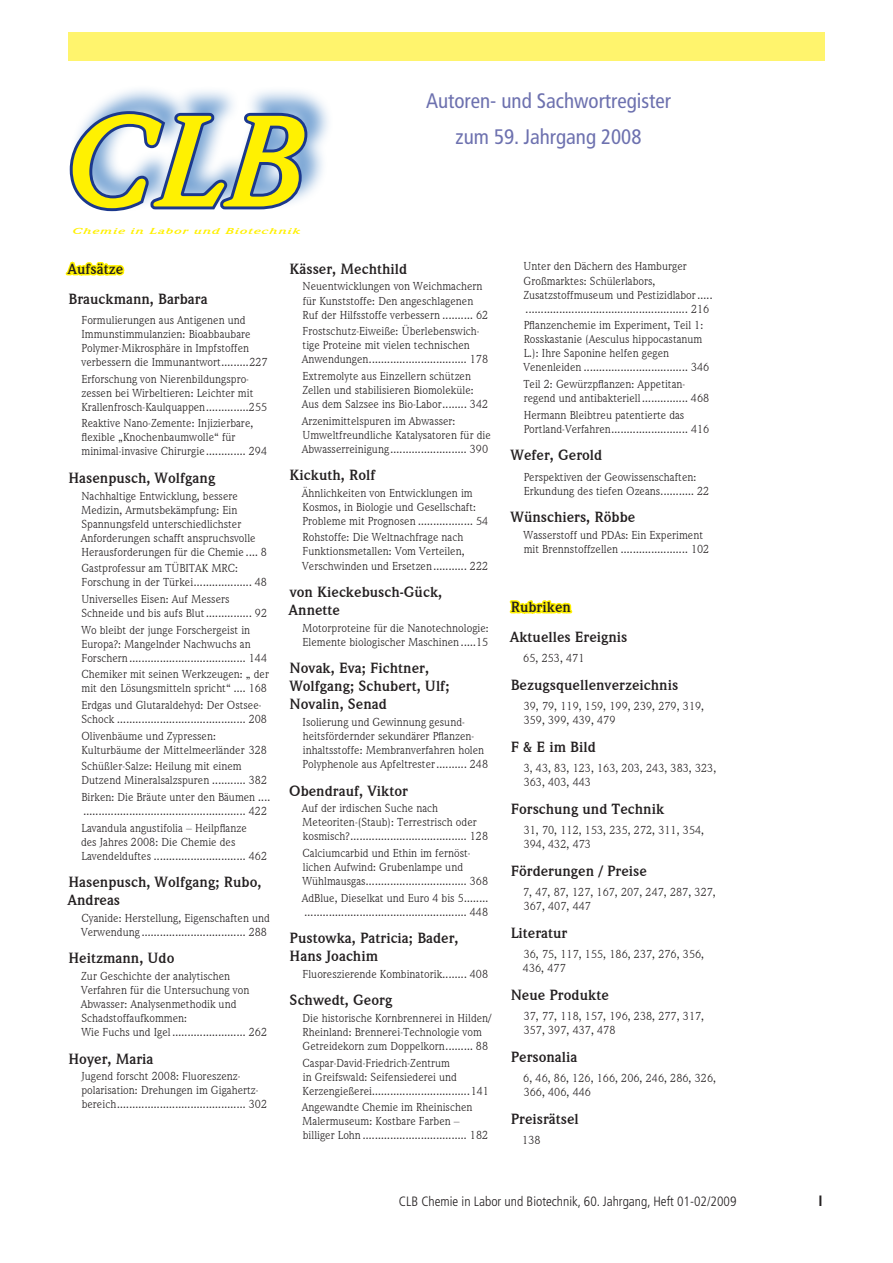
<style>
.page{position:relative;width:893px;height:1263px;background:#fff}
.page>*{position:absolute;margin:0;border:0;box-sizing:border-box;transform-origin:0 0}
.t1{font:italic 700 132.3px "Weidemann IT Cby BT";color:#fff101}
.t2{font:condensed 21px/36px "Frutiger";color:#6d71af;text-align:center}
.t3{font:700 15px/18px "Weidemann IT Cby BT";color:#231f20}
.t4{font:700 condensed 15px "Frutiger";color:#231f20}
.t5{font:300 condensed 13.5px "Frutiger";color:#231f20}
.t6{font:11.7px/14.1px "Weidemann IT Cby BT";color:#231f20}
.t7{font:italic 700 8.85px "Weidemann IT Cby BT";letter-spacing:.05em;color:#fff101;scale:1.65 1}
</style>
<div class="page">
<div style="left:68px;top:84px;width:477px;height:218px;background:#4d87c6;opacity:.75"></div>
<svg style="left:68px;top:108px;width:243px;height:107px"></svg>
<div style="left:68px;top:219px;width:258px;height:24px;background:#fff"></div>
<div style="left:383px;top:79px;width:331px;height:87px;background:#fff"></div>
<div style="left:68px;top:32px;width:757px;height:29px;background:#fff46d"></div>
<svg style="left:65px;top:255px;width:62px;height:47px"></svg>
<svg style="left:509px;top:600px;width:64px;height:14px"></svg>
<h1 class="t1" style="left:68px;top:79px;width:242px">CLB</h1>
<p class="t7" style="left:73px;top:225px;width:140px">Chemie in Labor und Biotechnik</p>
<h2 class="t2" style="left:426px;top:83px;width:246px">Autoren- und Sachwortregister zum 59. Jahrgang 2008</h2>
<p class="t3" style="left:68px;top:254px;width:142px;line-height:29.7px">Aufsätze<br>Brauckmann, Barbara</p>
<p class="t6" style="left:82px;top:313px;width:188px">Formulierungen aus Antigenen und Immunstimmulanzien: Bioabbaubare Polymer-Mikrosphäre in Impfstoffen verbessern die Immunantwort.........227</p>
<p class="t6" style="left:81px;top:371px;width:187px">Erforschung von Nierenbildungspro&shy;zessen bei Wirbeltieren: Leichter mit<br>Krallenfrosch-Kaulquappen..............255</p>
<p class="t6" style="left:81px;top:416px;width:187px">Reaktive Nano-Zemente: Injizierbare, flexible „Knochenbaumwolle“ für minimal-invasive Chirurgie............. 294</p>
<p class="t3" style="left:68px;top:469px;width:148px">Hasenpusch, Wolfgang</p>
<p class="t6" style="left:81px;top:488px;width:188px">Nachhaltige Entwicklung, bessere Medizin, Armutsbekämpfung: Ein Spannungsfeld unterschiedlichster Anforderungen schafft anspruchsvolle Herausforderungen für die Chemie .... 8</p>
<p class="t6" style="left:81px;top:561px;width:187px">Gastprofessur am TÜBITAK MRC:<br>Forschung in der Türkei................... 48</p>
<p class="t6" style="left:81px;top:592px;width:187px">Universelles Eisen: Auf Messers<br>Schneide und bis aufs Blut............... 92</p>
<p class="t6" style="left:81px;top:622px;width:187px">Wo bleibt der junge Forschergeist in<br>Europa?: Mangelnder Nachwuchs an<br>Forschern...................................... 144</p>
<p class="t6" style="left:81px;top:667px;width:189px">Chemiker mit seinen Werkzeugen: „ der mit den Lösungsmitteln spricht“ .... 168</p>
<p class="t6" style="left:81px;top:698px;width:187px">Erdgas und Glutaraldehyd: Der Ostsee-<br>Schock .......................................... 208</p>
<p class="t6" style="left:81px;top:728px;width:187px">Olivenbäume und Zypressen:<br>Kulturbäume der Mittelmeerländer 328</p>
<p class="t6" style="left:81px;top:759px;width:187px">Schüßler-Salze: Heilung mit einem<br>Dutzend Mineralsalzspuren ........... 382</p>
<p class="t6" style="left:82px;top:790px;width:190px">Birken: Die Bräute unter den Bäumen .... ..................................................... 422</p>
<p class="t6" style="left:81px;top:820px;width:188px">Lavandula angustifolia – Heilpflanze<br>des Jahres 2008: Die Chemie des<br>Lavendelduftes .............................. 462</p>
<p class="t3" style="left:68px;top:873px;width:196px">Hasenpusch, Wolfgang; Rubo,<br>Andreas</p>
<p class="t6" style="left:81px;top:910px;width:190px">Cyanide: Herstellung, Eigenschaften und<br>Verwendung .................................. 288</p>
<p class="t3" style="left:68px;top:949px;width:108px">Heitzmann, Udo</p>
<p class="t6" style="left:81px;top:969px;width:188px">Zur Geschichte der analytischen Verfahren für die Untersuchung von Abwasser: Analysenmethodik und Schadstoffaufkommen:<br>Wie Fuchs und Igel ........................ 262</p>
<p class="t3" style="left:68px;top:1049px;width:87px">Hoyer, Maria</p>
<p class="t6" style="left:81px;top:1069px;width:187px">Jugend forscht 2008: Fluoreszenz&shy;polarisation: Drehungen im Gigahertz&shy;bereich.......................................... 302</p>
<p class="t3" style="left:290px;top:259px;width:119px">Kässer, Mechthild</p>
<p class="t6" style="left:303px;top:279px;width:187px">Neuentwicklungen von Weichmachern für Kunststoffe: Den angeschlagenen<br>Ruf der Hilfsstoffe verbessern .......... 62</p>
<p class="t6" style="left:302px;top:324px;width:188px">Frostschutz-Eiweiße: Überlebenswich&shy;tige Proteine mit vielen technischen<br>Anwendungen................................ 178</p>
<p class="t6" style="left:302px;top:369px;width:188px">Extremolyte aus Einzellern schützen<br>Zellen und stabilisieren Biomoleküle:<br>Aus dem Salzsee ins Bio-Labor........ 342</p>
<p class="t6" style="left:302px;top:413px;width:191px">Arzenimittelspuren im Abwasser:<br>Umweltfreundliche Katalysatoren für die<br>Abwasserreinigung......................... 390</p>
<p class="t3" style="left:290px;top:466px;width:88px">Kickuth, Rolf</p>
<p class="t6" style="left:302px;top:485px;width:188px">Ähnlichkeiten von Entwicklungen im<br>Kosmos, in Biologie und Gesellschaft:<br>Probleme mit Prognosen .................. 54</p>
<p class="t6" style="left:302px;top:530px;width:187px">Rohstoffe: Die Weltnachfrage nach<br>Funktionsmetallen: Vom Verteilen,<br>Verschwinden und Ersetzen........... 222</p>
<p class="t3" style="left:289px;top:583px;width:155px">von Kieckebusch-Gück,<br>Annette</p>
<p class="t6" style="left:302px;top:620px;width:188px">Motorproteine für die Nanotechnologie:<br>Elemente biologischer Maschinen .....15</p>
<p class="t3" style="left:289px;top:659px;width:162px">Novak, Eva; Fichtner,<br>Wolfgang; Schubert, Ulf;<br>Novalin, Senad</p>
<p class="t6" style="left:303px;top:715px;width:187px">Isolierung und Gewinnung gesund&shy;heitsfördernder sekundärer Pflanzen&shy;inhaltsstoffe: Membranverfahren holen Polyphenole aus Apfeltrester.......... 248</p>
<p class="t3" style="left:289px;top:781px;width:120px">Obendrauf, Viktor</p>
<p class="t6" style="left:302px;top:801px;width:188px">Auf der irdischen Suche nach<br>Meteoriten-(Staub): Terrestrisch oder kosmisch?...................................... 128</p>
<p class="t6" style="left:302px;top:846px;width:187px">Calciumcarbid und Ethin im fernöst&shy;lichen Aufwind: Grubenlampe und<br>Wühlmausgas................................. 368</p>
<p class="t6" style="left:302px;top:890px;width:188px">AdBlue, Dieselkat und Euro 4 bis 5........ ..................................................... 448</p>
<p class="t3" style="left:290px;top:929px;width:171px">Pustowka, Patricia; Bader,<br>Hans Joachim</p>
<p class="t6" style="left:303px;top:966px;width:187px">Fluoreszierende Kombinatorik........ 408</p>
<p class="t3" style="left:290px;top:991px;width:104px">Schwedt, Georg</p>
<p class="t6" style="left:302px;top:1011px;width:191px">Die historische Kornbrennerei in Hilden/<br>Rheinland: Brennerei-Technologie vom<br>Getreidekorn zum Doppelkorn......... 88</p>
<p class="t6" style="left:302px;top:1055px;width:188px">Caspar-David-Friedrich-Zentrum<br>in Greifswald: Seifensiederei und<br>Kerzengießerei................................141</p>
<p class="t6" style="left:302px;top:1100px;width:188px">Angewandte Chemie im Rheinischen<br>Malermuseum: Kostbare Farben – billiger Lohn .................................. 182</p>
<p class="t6" style="left:523px;top:259px;width:191px">Unter den Dächern des Hamburger Großmarktes: Schülerlabors, Zusatzstoffmuseum und Pestizidlabor..... ..................................................... 216</p>
<p class="t6" style="left:523px;top:318px;width:187px">Pflanzenchemie im Experiment, Teil 1:<br>Rosskastanie (Aesculus hippocastanum L.): Ihre Saponine helfen gegen Venenleiden .................................. 346</p>
<p class="t6" style="left:523px;top:377px;width:187px">Teil 2: Gewürzpflanzen: Appetitan&shy;regend und antibakteriell ............... 468</p>
<p class="t6" style="left:524px;top:407px;width:187px">Hermann Bleibtreu patentierte das<br>Portland-Verfahren......................... 416</p>
<p class="t3" style="left:510px;top:446px;width:93px">Wefer, Gerold</p>
<p class="t6" style="left:524px;top:469px;width:187px">Perspektiven der Geowissenschaften:<br>Erkundung des tiefen Ozeans........... 22</p>
<p class="t3" style="left:510px;top:508px;width:126px">Wünschiers, Röbbe</p>
<p class="t6" style="left:524px;top:528px;width:187px">Wasserstoff und PDAs: Ein Experiment mit Brennstoffzellen ...................... 102</p>
<p class="t3" style="left:510px;top:592px;width:119px;line-height:29.7px">Rubriken<br>Aktuelles Ereignis</p>
<p class="t6" style="left:523px;top:651px;width:63px">65, 253, 471</p>
<p class="t3" style="left:511px;top:675px;width:169px">Bezugsquellenverzeichnis</p>
<p class="t6" style="left:524px;top:699px;width:182px">39, 79, 119, 159, 199, 239, 279, 319,<br>359, 399, 439, 479</p>
<p class="t3" style="left:511px;top:737px;width:87px">F &amp; E im Bild</p>
<p class="t6" style="left:524px;top:761px;width:194px">3, 43, 83, 123, 163, 203, 243, 383, 323,<br>363, 403, 443</p>
<p class="t3" style="left:511px;top:799px;width:155px">Forschung und Technik</p>
<p class="t6" style="left:524px;top:823px;width:182px">31, 70, 112, 153, 235, 272, 311, 354,<br>394, 432, 473</p>
<p class="t3" style="left:511px;top:861px;width:138px">Förderungen / Preise</p>
<p class="t6" style="left:523px;top:885px;width:194px">7, 47, 87, 127, 167, 207, 247, 287, 327,<br>367, 407, 447</p>
<p class="t3" style="left:511px;top:923px;width:58px">Literatur</p>
<p class="t6" style="left:523px;top:947px;width:183px">36, 75, 117, 155, 186, 237, 276, 356,<br>436, 477</p>
<p class="t3" style="left:511px;top:985px;width:100px">Neue Produkte</p>
<p class="t6" style="left:524px;top:1009px;width:182px">37, 77, 118, 157, 196, 238, 277, 317,<br>357, 397, 437, 478</p>
<p class="t3" style="left:511px;top:1047px;width:68px">Personalia</p>
<p class="t6" style="left:523px;top:1071px;width:194px">6, 46, 86, 126, 166, 206, 246, 286, 326,<br>366, 406, 446</p>
<p class="t3" style="left:511px;top:1109px;width:70px">Preisrätsel</p>
<p class="t6" style="left:522px;top:1133px;width:20px">138</p>
<p class="t5" style="left:399px;top:1194px;width:339px">CLB Chemie in Labor und Biotechnik, 60. Jahrgang, Heft 01-02/2009</p>
<p class="t4" style="left:818px;top:1192px;width:6px">I</p>
</div>
